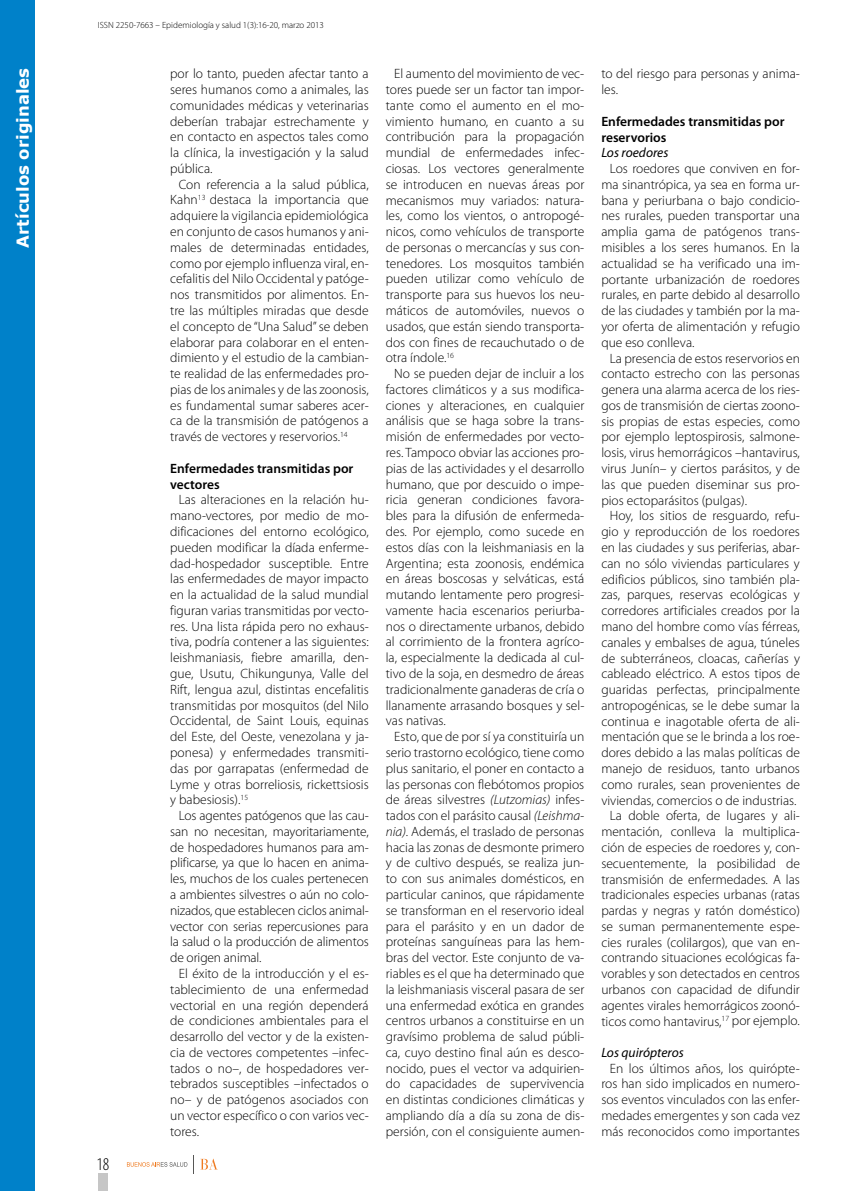
<style>
.page{position:relative;width:851px;height:1191px;background:#fff}
.page>*{position:absolute;margin:0;border:0;box-sizing:border-box;transform-origin:0 0}
.t1{font:300 condensed 18px "Myriad Pro";color:#000}
.t2{font:700 16.5px "Verdana";color:#fff}
.t3{font:300 13.5px/15.8px "Myriad Pro";color:#000;text-align:justify}
.t4{font:600 13.5px/15.8px "Myriad Pro";color:#000}
.t5{font:italic 13.5px "Myriad Pro";color:#000}
.t6{font:300 9px "Myriad Pro";color:#000}
.s1{font-style:italic}
</style>
<div class="page">
<div style="left:98px;top:1173px;width:9px;height:18px;background:#c6c6c6"></div>
<div style="left:0;top:0;width:34px;height:1191px;background:#0081c9"></div>
<svg style="left:200px;top:1158px;width:17px;height:11px"></svg>
<svg style="left:193px;top:1155px;width:1px;height:18px"></svg>
<svg style="left:127px;top:1162px;width:60px;height:4px"></svg>
<p class="t2" style="left:11px;top:248px;width:181px;rotate:-90deg">Artículos originales</p>
<p class="t6" style="left:98px;top:20px;width:227px">ISSN 2250-7663 – Epidemiología y salud 1(3):16-20, marzo 2013</p>
<p class="t3" style="left:170px;top:66px;width:200px">por lo tanto, pueden afectar tanto a seres humanos como a animales, las comunidades médicas y veterinarias deberían trabajar estrechamente y en contacto en aspectos tales como la clínica, la investigación y la salud pública.</p>
<p class="t3" style="left:170px;top:176px;width:200px;text-indent:9px">Con referencia a la salud pública, Kahn<sup>13</sup> destaca la importancia que adquiere la vigilancia epidemiológica en conjunto de casos humanos y ani&shy;males de determinadas entidades, como por ejemplo influenza viral, en&shy;cefalitis del Nilo Occidental y patóge&shy;nos transmitidos por alimentos. En&shy;tre las múltiples miradas que desde el concepto de “Una Salud” se deben elaborar para colaborar en el enten&shy;dimiento y el estudio de la cambian&shy;te realidad de las enfermedades pro&shy;pias de los animales y de las zoonosis, es fundamental sumar saberes acer&shy;ca de la transmisión de patógenos a través de vectores y reservorios.<sup>14</sup></p>
<p class="t4" style="left:170px;top:460px;width:185px">Enfermedades transmitidas por vectores</p>
<p class="t3" style="left:170px;top:492px;width:200px;text-indent:9px">Las alteraciones en la relación hu&shy;mano-vectores, por medio de mo&shy;dificaciones del entorno ecológico, pueden modificar la díada enferme&shy;dad-hospedador susceptible. Entre las enfermedades de mayor impacto en la actualidad de la salud mundial figuran varias transmitidas por vecto&shy;res. Una lista rápida pero no exhaus&shy;tiva, podría contener a las siguientes: leishmaniasis, fiebre amarilla, den&shy;gue, Usutu, Chikungunya, Valle del Rift, lengua azul, distintas encefalitis transmitidas por mosquitos (del Nilo Occidental, de Saint Louis, equinas del Este, del Oeste, venezolana y ja&shy;ponesa) y enfermedades transmiti&shy;das por garrapatas (enfermedad de Lyme y otras borreliosis, rickettsiosis y babesiosis).<sup>15</sup></p>
<p class="t3" style="left:170px;top:808px;width:200px;text-indent:9px">Los agentes patógenos que las cau&shy;san no necesitan, mayoritariamente, de hospedadores humanos para am&shy;plificarse, ya que lo hacen en anima&shy;les, muchos de los cuales pertenecen a ambientes silvestres o aún no colo&shy;nizados, que establecen ciclos animal&shy;vector con serias repercusiones para la salud o la producción de alimentos de origen animal.</p>
<p class="t3" style="left:170px;top:965px;width:200px;text-indent:9px">El éxito de la introducción y el es&shy;tablecimiento de una enfermedad vectorial en una región dependerá de condiciones ambientales para el desarrollo del vector y de la existen&shy;cia de vectores competentes –infec&shy;tados o no–, de hospedadores ver&shy;tebrados susceptibles –infectados o no– y de patógenos asociados con un vector específico o con varios vec&shy;tores.</p>
<h1 class="t1" style="left:96px;top:1154px;width:14px">18</h1>
<p class="t3" style="left:386px;top:66px;width:200px;text-indent:9px">El aumento del movimiento de vec&shy;tores puede ser un factor tan impor&shy;tante como el aumento en el mo&shy;vimiento humano, en cuanto a su contribución para la propagación mundial de enfermedades infec&shy;ciosas. Los vectores generalmente se introducen en nuevas áreas por mecanismos muy variados: natura&shy;les, como los vientos, o antropogé&shy;nicos, como vehículos de transporte de personas o mercancías y sus con&shy;tenedores. Los mosquitos también pueden utilizar como vehículo de transporte para sus huevos los neu&shy;máticos de automóviles, nuevos o usados, que están siendo transporta&shy;dos con fines de recauchutado o de otra índole.<sup>16</sup></p>
<p class="t3" style="left:386px;top:366px;width:200px;text-indent:9px">No se pueden dejar de incluir a los factores climáticos y a sus modifica&shy;ciones y alteraciones, en cualquier análisis que se haga sobre la trans&shy;misión de enfermedades por vecto&shy;res. Tampoco obviar las acciones pro&shy;pias de las actividades y el desarrollo humano, que por descuido o impe&shy;ricia generan condiciones favora&shy;bles para la difusión de enfermeda&shy;des. Por ejemplo, como sucede en estos días con la leishmaniasis en la Argentina; esta zoonosis, endémica en áreas boscosas y selváticas, está mutando lentamente pero progresi&shy;vamente hacia escenarios periurba&shy;nos o directamente urbanos, debido al corrimiento de la frontera agríco&shy;la, especialmente la dedicada al cul&shy;tivo de la soja, en desmedro de áreas tradicionalmente ganaderas de cría o llanamente arrasando bosques y sel&shy;vas nativas.</p>
<p class="t3" style="left:386px;top:729px;width:200px;text-indent:9px">Esto, que de por sí ya constituiría un serio trastorno ecológico, tiene como plus sanitario, el poner en contacto a las personas con flebótomos propios de áreas silvestres <span class="s1">(Lutzomias)</span> infes&shy;tados con el parásito causal <span class="s1">(Leishma&shy;nia)</span>. Además, el traslado de personas hacia las zonas de desmonte primero y de cultivo después, se realiza jun&shy;to con sus animales domésticos, en particular caninos, que rápidamente se transforman en el reservorio ideal para el parásito y en un dador de proteínas sanguíneas para las hem&shy;bras del vector. Este conjunto de va&shy;riables es el que ha determinado que la leishmaniasis visceral pasara de ser una enfermedad exótica en grandes centros urbanos a constituirse en un gravísimo problema de salud públi&shy;ca, cuyo destino final aún es desco&shy;nocido, pues el vector va adquirien&shy;do capacidades de supervivencia en distintas condiciones climáticas y ampliando día a día su zona de dis&shy;persión, con el consiguiente aumen-</p>
<p class="t3" style="left:601px;top:66px;width:200px">to del riesgo para personas y anima&shy;les.</p>
<p class="t4" style="left:601px;top:114px;width:185px">Enfermedades transmitidas por reservorios</p>
<p class="t5" style="left:601px;top:145px;width:69px">Los roedores</p>
<p class="t3" style="left:601px;top:161px;width:200px;text-indent:9px">Los roedores que conviven en for&shy;ma sinantrópica, ya sea en forma ur&shy;bana y periurbana o bajo condicio&shy;nes rurales, pueden transportar una amplia gama de patógenos trans&shy;misibles a los seres humanos. En la actualidad se ha verificado una im&shy;portante urbanización de roedores rurales, en parte debido al desarrollo de las ciudades y también por la ma&shy;yor oferta de alimentación y refugio que eso conlleva.</p>
<p class="t3" style="left:601px;top:350px;width:200px;text-indent:9px">La presencia de estos reservorios en contacto estrecho con las personas genera una alarma acerca de los ries&shy;gos de transmisión de ciertas zoono&shy;sis propias de estas especies, como por ejemplo leptospirosis, salmone&shy;losis, virus hemorrágicos –hantavirus, virus Junín– y ciertos parásitos, y de las que pueden diseminar sus pro&shy;pios ectoparásitos (pulgas).</p>
<p class="t3" style="left:601px;top:508px;width:200px;text-align:right">Hoy, los sitios de resguardo, refu&shy;gio y reproducción de los roedores en las ciudades y sus periferias, abar&shy;can no sólo viviendas particulares y edificios públicos, sino también pla&shy;zas, parques, reservas ecológicas y corredores artificiales creados por la mano del hombre como vías férreas, canales y embalses de agua, túneles de subterráneos, cloacas, cañerías y cableado eléctrico. A estos tipos de guaridas perfectas, principalmente antropogénicas, se le debe sumar la continua e inagotable oferta de ali&shy;mentación que se le brinda a los roe&shy;dores debido a las malas políticas de manejo de residuos, tanto urbanos como rurales, sean provenientes de viviendas, comercios o de industrias.<br>La doble oferta, de lugares y ali&shy;mentación, conlleva la multiplica&shy;ción de especies de roedores y, con&shy;secuentemente, la posibilidad de transmisión de enfermedades. A las tradicionales especies urbanas (ratas pardas y negras y ratón doméstico) se suman permanentemente espe&shy;cies rurales (colilargos), que van en&shy;contrando situaciones ecológicas fa&shy;vorables y son detectados en centros urbanos con capacidad de difundir agentes virales hemorrágicos zoonó&shy;ticos como hantavirus,<sup>17</sup> por ejemplo.</p>
<p class="t5" style="left:601px;top:1045px;width:84px">Los quirópteros</p>
<p class="t3" style="left:601px;top:1060px;width:200px;text-indent:9px">En los últimos años, los quirópte&shy;ros han sido implicados en numero&shy;sos eventos vinculados con las enfer&shy;medades emergentes y son cada vez más reconocidos como importantes</p>
</div>
